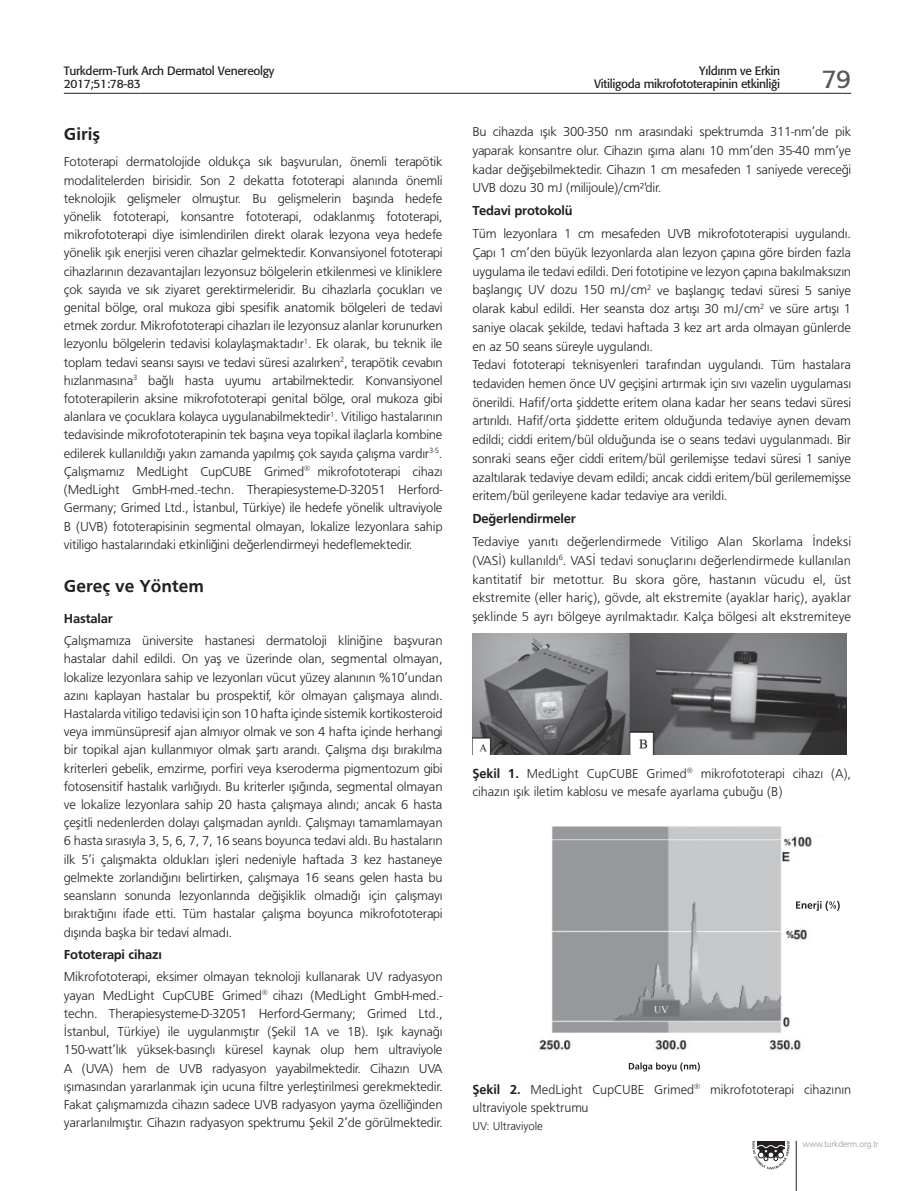
<style>
.page{position:relative;width:915px;height:1191px;background:#fff}
.page>*{position:absolute;margin:0;border:0;box-sizing:border-box;transform-origin:0 0}
.t1{font:25.5px "Formata Tr";color:#57585a}
.t2{font:18px "Frugal Bold Tr";color:#231f20}
.t3{font:13.5px/18.1px "Frugal Normal Tr";letter-spacing:-.015em;color:#231f20;text-align:justify}
.t4{font:13.5px "Frugal Bold Tr";letter-spacing:-.015em;color:#231f20}
.t5{font:12px/12.8px "Formata Tr";letter-spacing:-.025em;color:#231f20}
.t6{font:12px "Frugal Normal Tr";color:#231f20}
.t7{font:9px "Frugal Normal Tr";letter-spacing:-.01em;color:#939598}
.s1{font-family:"Frugal Bold Tr"}
</style>
<div class="page">
<svg style="left:752px;top:1140px;width:37px;height:29px"></svg>
<hr style="left:795px;top:1140px;width:1px;height:51px;background:#231f20">
<hr style="left:64px;top:93px;width:786px;height:1px;background:#231f20">
<img style="left:472px;top:634px;width:374px;height:120px">
<img style="left:539px;top:826px;width:299px;height:225px">
<svg style="left:628px;top:1062px;width:71px;height:9px"></svg>
<div style="left:818px;top:902px;width:38px;height:27px;background:#fff"></div>
<svg style="left:795px;top:901px;width:44px;height:10px"></svg>
<div style="left:805px;top:1029px;width:45px;height:27px;background:#fff"></div>
<p class="t5" style="left:64px;top:65px;width:212px">Turkderm-Turk Arch Dermatol Venereolgy<br>2017;51:78-83</p>
<h2 class="t2" style="left:64px;top:123px;width:38px">Giriş</h2>
<p class="t3" style="left:64px;top:153px;width:380px">Fototerapi dermatolojide oldukça sık başvurulan, önemli terapötik modalitelerden birisidir. Son 2 dekatta fototerapi alanında önemli teknolojik gelişmeler olmuştur. Bu gelişmelerin başında hedefe yönelik fototerapi, konsantre fototerapi, odaklanmış fototerapi, mikrofototerapi diye isimlendirilen direkt olarak lezyona veya hedefe yönelik ışık enerjisi veren cihazlar gelmektedir. Konvansiyonel fototerapi cihazlarının dezavantajları lezyonsuz bölgelerin etkilenmesi ve kliniklere çok sayıda ve sık ziyaret gerektirmeleridir. Bu cihazlarla çocukları ve genital bölge, oral mukoza gibi spesifik anatomik bölgeleri de tedavi etmek zordur. Mikrofototerapi cihazları ile lezyonsuz alanlar korunurken lezyonlu bölgelerin tedavisi kolaylaşmaktadır<sup>1</sup>. Ek olarak, bu teknik ile toplam tedavi seansı sayısı ve tedavi süresi azalırken<sup>2</sup>, terapötik cevabın hızlanmasına<sup>3</sup> bağlı hasta uyumu artabilmektedir. Konvansiyonel fototerapilerin aksine mikrofototerapi genital bölge, oral mukoza gibi alanlara ve çocuklara kolayca uygulanabilmektedir<sup>1</sup>. Vitiligo hastalarının tedavisinde mikrofototerapinin tek başına veya topikal ilaçlarla kombine edilerek kullanıldığı yakın zamanda yapılmış çok sayıda çalışma vardır<sup>3-5</sup>.<br>Çalışmamız MedLight CupCUBE Grimed<sup>®</sup> mikrofototerapi cihazı (MedLight GmbH-med.-techn. Therapiesysteme-D-32051 Herford-Germany; Grimed Ltd., İstanbul, Türkiye) ile hedefe yönelik ultraviyole B (UVB) fototerapisinin segmental olmayan, lokalize lezyonlara sahip vitiligo hastalarındaki etkinliğini değerlendirmeyi hedeflemektedir.</p>
<h2 class="t2" style="left:64px;top:575px;width:141px">Gereç ve Yöntem</h2>
<p class="t4" style="left:64px;top:610px;width:51px">Hastalar</p>
<p class="t3" style="left:64px;top:631px;width:380px">Çalışmamıza üniversite hastanesi dermatoloji kliniğine başvuran hastalar dahil edildi. On yaş ve üzerinde olan, segmental olmayan, lokalize lezyonlara sahip ve lezyonları vücut yüzey alanının %10’undan azını kaplayan hastalar bu prospektif, kör olmayan çalışmaya alındı.<br>Hastalarda vitiligo tedavisi için son 10 hafta içinde sistemik kortikosteroid veya immünsüpresif ajan almıyor olmak ve son 4 hafta içinde herhangi bir topikal ajan kullanmıyor olmak şartı arandı. Çalışma dışı bırakılma kriterleri gebelik, emzirme, porfiri veya kseroderma pigmentozum gibi fotosensitif hastalık varlığıydı. Bu kriterler ışığında, segmental olmayan ve lokalize lezyonlara sahip 20 hasta çalışmaya alındı; ancak 6 hasta çeşitli nedenlerden dolayı çalışmadan ayrıldı. Çalışmayı tamamlamayan 6 hasta sırasıyla 3, 5, 6, 7, 7, 16 seans boyunca tedavi aldı. Bu hastaların ilk 5’i çalışmakta oldukları işleri nedeniyle haftada 3 kez hastaneye gelmekte zorlandığını belirtirken, çalışmaya 16 seans gelen hasta bu seansların sonunda lezyonlarında değişiklik olmadığı için çalışmayı bıraktığını ifade etti. Tüm hastalar çalışma boyunca mikrofototerapi dışında başka bir tedavi almadı.</p>
<p class="t4" style="left:64px;top:946px;width:99px">Fototerapi cihazı</p>
<p class="t3" style="left:64px;top:967px;width:380px">Mikrofototerapi, eksimer olmayan teknoloji kullanarak UV radyasyon yayan MedLight CupCUBE Grimed<sup>®</sup> cihazı (MedLight GmbH-med.- techn. Therapiesysteme-D-32051 Herford-Germany; Grimed Ltd., İstanbul, Türkiye) ile uygulanmıştır (Şekil 1A ve 1B). Işık kaynağı 150-watt’lık yüksek-basınçlı küresel kaynak olup hem ultraviyole A (UVA) hem de UVB radyasyon yayabilmektedir. Cihazın UVA ışımasından yararlanmak için ucuna filtre yerleştirilmesi gerekmektedir.<br>Fakat çalışmamızda cihazın sadece UVB radyasyon yayma özelliğinden yararlanılmıştır. Cihazın radyasyon spektrumu Şekil 2’de görülmektedir.</p>
<p class="t5" style="left:594px;top:65px;width:187px;text-align:right">Yıldırım ve Erkin<br>Vitiligoda mikrofototerapinin etkinliği</p>
<h1 class="t1" style="left:821px;top:64px;width:31px">79</h1>
<p class="t3" style="left:472px;top:122px;width:380px;line-height:18.8px">Bu cihazda ışık 300-350 nm arasındaki spektrumda 311-nm’de pik yaparak konsantre olur. Cihazın ışıma alanı 10 mm’den 35-40 mm’ye kadar değişebilmektedir. Cihazın 1 cm mesafeden 1 saniyede vereceği UVB dozu 30 mJ (milijoule)/cm²'dir.</p>
<p class="t4" style="left:472px;top:203px;width:102px">Tedavi protokolü</p>
<p class="t3" style="left:472px;top:224px;width:380px;line-height:18.8px;text-align:left">Tüm lezyonlara 1 cm mesafeden UVB mikrofototerapisi uygulandı.<br>Çapı 1 cm’den büyük lezyonlarda alan lezyon çapına göre birden fazla uygulama ile tedavi edildi. Deri fototipine ve lezyon çapına bakılmaksızın başlangıç UV dozu 150 mJ/cm<sup>2</sup> ve başlangıç tedavi süresi 5 saniye olarak kabul edildi. Her seansta doz artışı 30 mJ/cm<sup>2</sup> ve süre artışı 1 saniye olacak şekilde, tedavi haftada 3 kez art arda olmayan günlerde en az 50 seans süreyle uygulandı.<br>Tedavi fototerapi teknisyenleri tarafından uygulandı. Tüm hastalara tedaviden hemen önce UV geçişini artırmak için sıvı vazelin uygulaması önerildi. Hafif/orta şiddette eritem olana kadar her seans tedavi süresi artırıldı. Hafif/orta şiddette eritem olduğunda tedaviye aynen devam edildi; ciddi eritem/bül olduğunda ise o seans tedavi uygulanmadı. Bir sonraki seans eğer ciddi eritem/bül gerilemişse tedavi süresi 1 saniye azaltılarak tedaviye devam edildi; ancak ciddi eritem/bül gerilememişse eritem/bül gerileyene kadar tedaviye ara verildi.</p>
<p class="t4" style="left:472px;top:511px;width:105px">Değerlendirmeler</p>
<p class="t3" style="left:472px;top:532px;width:380px;line-height:18.8px">Tedaviye yanıtı değerlendirmede Vitiligo Alan Skorlama İndeksi (VASİ) kullanıldı<sup>6</sup>. VASİ tedavi sonuçlarını değerlendirmede kullanılan kantitatif bir metottur. Bu skora göre, hastanın vücudu el, üst ekstremite (eller hariç), gövde, alt ekstremite (ayaklar hariç), ayaklar şeklinde 5 ayrı bölgeye ayrılmaktadır. Kalça bölgesi alt ekstremiteye</p>
<p class="t3" style="left:472px;top:764px;width:380px"><span class="s1">Şekil 1.</span> MedLight CupCUBE Grimed<sup>®</sup> mikrofototerapi cihazı (A), cihazın ışık iletim kablosu ve mesafe ayarlama çubuğu (B)</p>
<p class="t3" style="left:472px;top:1080px;width:380px"><span class="s1">Şekil 2.</span> MedLight CupCUBE Grimed<sup>®</sup> mikrofototerapi cihazının ultraviyole spektrumu</p>
<p class="t6" style="left:472px;top:1118px;width:72px">UV: Ultraviyole</p>
<p class="t7" style="left:802px;top:1139px;width:77px">www.turkderm.org.tr</p>
</div>
